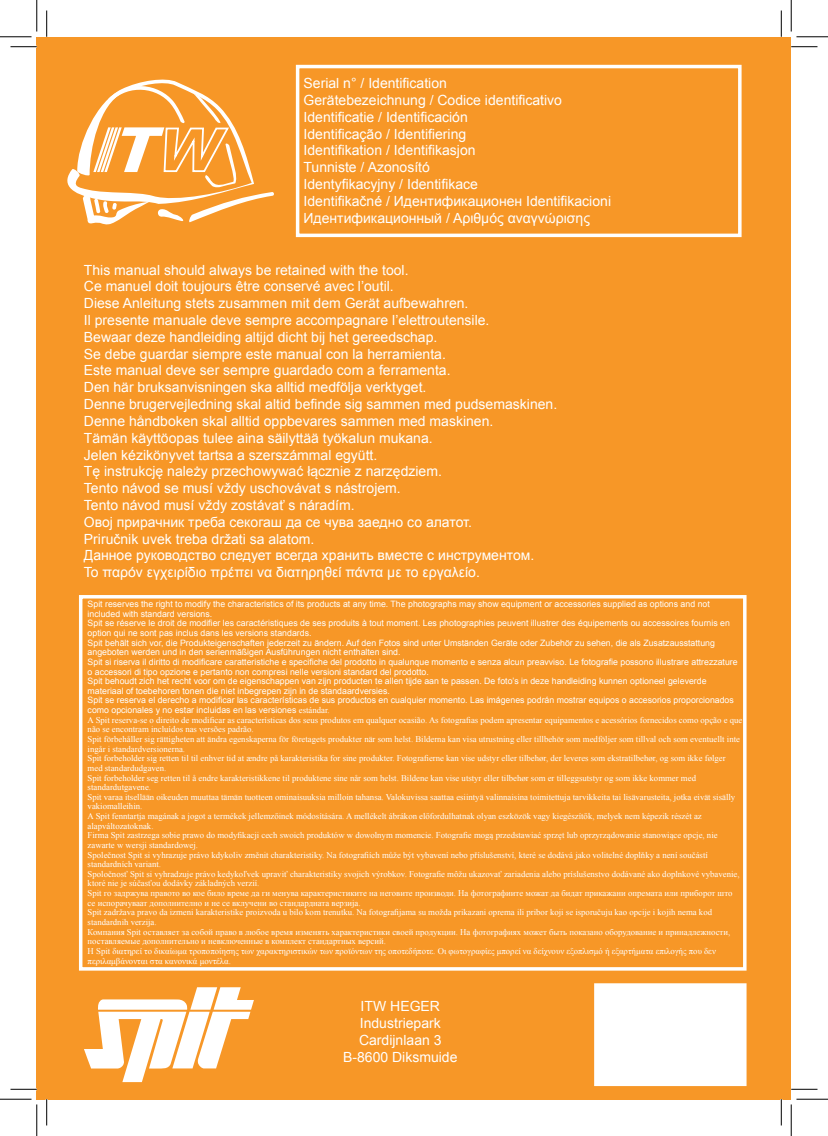
<style>
.page{position:relative;width:828px;height:1136px;background:#fff}
.page>*{position:absolute;margin:0;border:0;box-sizing:border-box;transform-origin:0 0}
.t1{font:14px/16.8px "Arial";color:#fff}
.t2{font:8.75px/9.6px "Times New Roman";color:#fff}
.t3{font:8.75px/9.6px "Arial";color:#fff}
.s1{font-family:"Times New Roman"}
</style>
<div class="page">
<div style="left:37px;top:37px;width:754px;height:1061px;background:#f79727"></div>
<svg style="left:67px;top:79px;width:207px;height:146px"></svg>
<div style="left:296px;top:65px;width:445px;height:172px;border:4px solid #fff"></div>
<div style="left:594px;top:982px;width:152px;height:103px;background:#fff;border:4px solid #fff"></div>
<div style="left:79px;top:595px;width:667px;height:375px;border:4px solid #fff"></div>
<svg style="left:84px;top:987px;width:170px;height:94px"></svg>
<svg style="left:10px;top:46px;width:27px;height:1px"></svg>
<svg style="left:791px;top:46px;width:26px;height:1px"></svg>
<svg style="left:10px;top:1088px;width:27px;height:1px"></svg>
<svg style="left:791px;top:1088px;width:26px;height:1px"></svg>
<svg style="left:46px;top:11px;width:1px;height:26px"></svg>
<svg style="left:46px;top:1098px;width:1px;height:27px"></svg>
<svg style="left:781px;top:11px;width:1px;height:26px"></svg>
<svg style="left:781px;top:1098px;width:1px;height:27px"></svg>
<hr style="left:0;top:36px;width:32px;height:1px;background:#000">
<hr style="left:796px;top:36px;width:32px;height:1px;background:#000">
<hr style="left:0;top:1098px;width:32px;height:1px;background:#000">
<hr style="left:796px;top:1098px;width:32px;height:1px;background:#000">
<hr style="left:36px;top:0;width:1px;height:31px;background:#000">
<hr style="left:36px;top:1104px;width:1px;height:31px;background:#000">
<hr style="left:790px;top:0;width:1px;height:31px;background:#000">
<hr style="left:790px;top:1104px;width:1px;height:31px;background:#000">
<p class="t1" style="left:303px;top:75px;width:309px">Serial n° / Identification<br>Gerätebezeichnung / Codice identificativo Identificatie / Identificación<br>Identificação / Identifiering<br>Identifikation / Identifikasjon<br>Tunniste / Azonosító<br>Identyfikacyjny / Identifikace<br>Identifikačné / Идентификационен Identifikacioni Идентификационный / Αριθμός αναγνώρισης</p>
<p class="t1" style="left:84px;top:261px;width:475px">This manual should always be retained with the tool.<br>Ce manuel doit toujours être conservé avec l’outil.<br>Diese Anleitung stets zusammen mit dem Gerät aufbewahren.<br>Il presente manuale deve sempre accompagnare l’elettroutensile.<br>Bewaar deze handleiding altijd dicht bij het gereedschap.<br>Se debe guardar siempre este manual con la herramienta.<br>Este manual deve ser sempre guardado com a ferramenta.<br>Den här bruksanvisningen ska alltid medfölja verktyget.<br>Denne brugervejledning skal altid befinde sig sammen med pudsemaskinen.<br>Denne håndboken skal alltid oppbevares sammen med maskinen.<br>Tämän käyttöopas tulee aina säilyttää työkalun mukana.<br>Jelen kézikönyvet tartsa a szerszámmal együtt.<br>Tę instrukcję należy przechowywać łącznie z narzędziem.<br>Tento návod se musí vždy uschovávat s nástrojem.<br>Tento návod musí vždy zostávať s náradím.<br>Овој прирачник треба секогаш да се чува заедно со алатот.<br>Priručnik uvek treba držati sa alatom.<br>Данное руководство следует всегда хранить вместе с инструментом.<br>Το παρόν εγχειρίδιο πρέπει να διατηρηθεί πάντα με το εργαλείο.</p>
<p class="t3" style="left:88px;top:599px;width:651px">Spit reserves the right to modify the characteristics of its products at any time. The photographs may show equipment or accessories supplied as options and not included with standard versions.<br>Spit se réserve le droit de modifier les caractéristiques de ses produits à tout moment. Les photographies peuvent illustrer des équipements ou accessoires fournis en option qui ne sont pas inclus dans les versions standards.<br>Spit behält sich vor, die Produkteigenschaften jederzeit zu ändern. Auf den Fotos sind unter Umständen Geräte oder Zubehör zu sehen, die als Zusatzausstattung angeboten werden und in den serienmäßigen Ausführungen nicht enthalten sind.<br>Spit si riserva il diritto di modificare caratteristiche e specifiche del prodotto in qualunque momento e senza alcun preavviso. Le fotografie possono illustrare attrezzature o accessori di tipo opzione e pertanto non compresi nelle versioni standard del prodotto.<br>Spit behoudt zich het recht voor om de eigenschappen van zijn producten te allen tijde aan te passen. De foto’s in deze handleiding kunnen optioneel geleverde materiaal of toebehoren tonen die niet inbegrepen zijn in de standaardversies.<br>Spit se reserva el derecho a modificar las características de sus productos en cualquier momento. Las imágenes podrán mostrar equipos o accesorios proporcionados como opcionales y no estar incluidas en las versiones <span class="s1">estándar.</span></p>
<p class="t2" style="left:88px;top:714px;width:656px">A Spit reserva-se o direito de modificar as características dos seus produtos em qualquer ocasião. As fotografias podem apresentar equipamentos e acessórios fornecidos como opção e que não se encontram incluídos nas versões padrão.<br>Spit förbehåller sig rättigheten att ändra egenskaperna för företagets produkter när som helst. Bilderna kan visa utrustning eller tillbehör som medföljer som tillval och som eventuellt inte ingår i standardversionerna.<br>Spit forbeholder sig retten til til enhver tid at ændre på karakteristika for sine produkter. Fotografierne kan vise udstyr eller tilbehør, der leveres som ekstratilbehør, og som ikke følger med standardudgaven.<br>Spit forbeholder seg retten til å endre karakteristikkene til produktene sine når som helst. Bildene kan vise utstyr eller tilbehør som er tilleggsutstyr og som ikke kommer med standardutgavene.<br>Spit varaa itsellään oikeuden muuttaa tämän tuotteen ominaisuuksia milloin tahansa. Valokuvissa saattaa esiintyä valinnaisina toimitettuja tarvikkeita tai lisävarusteita, jotka eivät sisälly vakiomalleihin.<br>A Spit fenntartja magának a jogot a termékek jellemzőinek módosítására. A mellékelt ábrákon előfordulhatnak olyan eszközök vagy kiegészítők, melyek nem képezik részét az alapváltozatoknak.<br>Firma Spit zastrzega sobie prawo do modyfikacji cech swoich produktów w dowolnym momencie. Fotografie mogą przedstawiać sprzęt lub oprzyrządowanie stanowiące opcje, nie zawarte w wersji standardowej.<br>Společnost Spit si vyhrazuje právo kdykoliv změnit charakteristiky. Na fotografiích může být vybavení nebo příslušenství, které se dodává jako volitelné doplňky a není součástí standardních variant.<br>Spoločnosť Spit si vyhradzuje právo kedykoľvek upraviť charakteristiky svojich výrobkov. Fotografie môžu ukazovať zariadenia alebo príslušenstvo dodávané ako doplnkové vybavenie, ktoré nie je súčasťou dodávky základných verzií.<br>Spit го задржува правото во кое било време да ги менува карактеристиките на неговите производи. На фотографиите можат да бидат прикажани опремата или приборот што се испорачуваат дополнително и не се вклучени во стандардната верзија.<br>Spit zadržava pravo da izmeni karakteristike proizvoda u bilo kom trenutku. Na fotografijama su možda prikazani oprema ili pribor koji se isporučuju kao opcije i kojih nema kod standardnih verzija.<br>Компания Spit оставляет за собой право в любое время изменять характеристики своей продукции. На фотографиях может быть показано оборудование и принадлежности, поставляемые дополнительно и невключенные в комплект стандартных версий.<br>Η Spit διατηρεί το δικαίωμα τροποποίησης των χαρακτηριστικών των προϊόντων της οποτεδήποτε. Οι φωτογραφίες μπορεί να δείχνουν εξοπλισμό ή εξαρτήματα επιλογής που δεν περιλαμβάνονται στα κανονικά μοντέλα.</p>
<h1 class="t1" style="left:343px;top:997px;width:116px;text-align:center">ITW HEGER<br>Industriepark<br>Cardijnlaan 3<br>B-8600 Diksmuide</h1>
</div>
